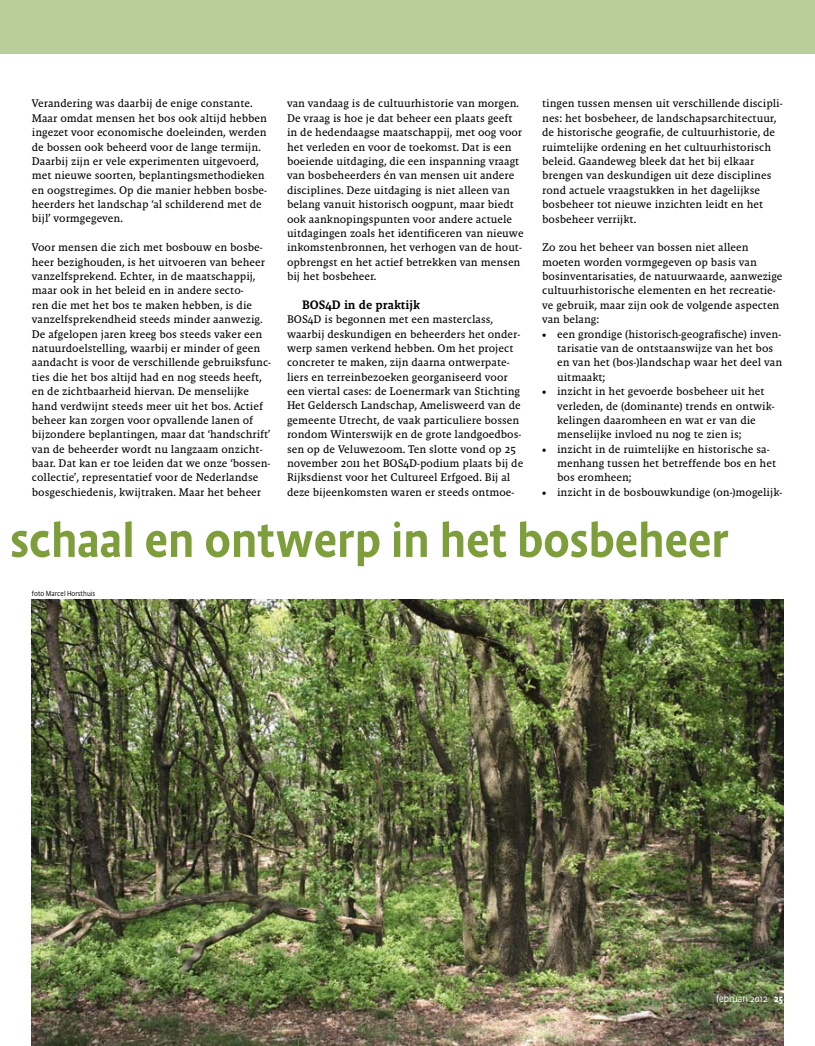
<style>
.page{position:relative;width:815px;height:1046px;background:#fff}
.page>*{position:absolute;margin:0;border:0;box-sizing:border-box;transform-origin:0 0}
.t1{font:500 50px "Absara Sans LF Head";color:#7e9e3b}
.t2{font:12.5px "Malaga Med";color:#000}
.t3{font:11.25px/14.4px "Malaga Reg";color:#000}
.t4{font:300 10.38px "Absara Sans Head";color:#fff}
.t5{font:300 7.5px "Absara Sans LF Head";color:#000}
.s1{font-weight:500}
</style>
<div class="page">
<div style="left:0;top:0;width:815px;height:53px;background:#b9ce9b"></div>
<img style="left:32px;top:599px;width:751px;height:446px">
<p class="t3" style="left:32px;top:96px;width:237px">Verandering was daarbij de enige constante.<br>Maar omdat mensen het bos ook altijd hebben ingezet voor economische doeleinden, werden de bossen ook beheerd voor de lange termijn.<br>Daarbij zijn er vele experimenten uitgevoerd, met nieuwe soorten, beplantingsmethodieken en oogstregimes. Op die manier hebben bosbe&shy;heerders het landschap ‘al schilderend met de bijl’ vormgegeven.</p>
<p class="t3" style="left:32px;top:240px;width:241px">Voor mensen die zich met bosbouw en bosbe&shy;heer bezighouden, is het uitvoeren van beheer vanzelfsprekend. Echter, in de maatschappij, maar ook in het beleid en in andere secto-<br>ren die met het bos te maken hebben, is die vanzelfsprekendheid steeds minder aanwezig.<br>De afgelopen jaren kreeg bos steeds vaker een natuurdoelstelling, waarbij er minder of geen aandacht is voor de verschillende gebruiksfunc&shy;ties die het bos altijd had en nog steeds heeft, en de zichtbaarheid hiervan. De menselijke hand verdwijnt steeds meer uit het bos. Actief beheer kan zorgen voor opvallende lanen of bijzondere beplantingen, maar dat ‘handschrift’ van de beheerder wordt nu langzaam onzicht&shy;baar. Dat kan er toe leiden dat we onze ‘bossen&shy;collectie’, representatief voor de Nederlandse bosgeschiedenis, kwijtraken. Maar het beheer</p>
<p class="t3" style="left:287px;top:96px;width:238px">van vandaag is de cultuurhistorie van morgen.<br>De vraag is hoe je dat beheer een plaats geeft in de hedendaagse maatschappij, met oog voor het verleden en voor de toekomst. Dat is een boeiende uitdaging, die een inspanning vraagt van bosbeheerders én van mensen uit andere disciplines. Deze uitdaging is niet alleen van belang vanuit historisch oogpunt, maar biedt ook aanknopingspunten voor andere actuele uitdagingen zoals het identificeren van nieuwe inkomstenbronnen, het verhogen van de hout&shy;opbrengst en het actief betrekken van mensen bij het bosbeheer.</p>
<p class="t2" style="left:302px;top:297px;width:120px">BOS4D in de praktijk</p>
<p class="t3" style="left:287px;top:312px;width:238px">BOS4D is begonnen met een masterclass, waarbij deskundigen en beheerders het onder&shy;werp samen verkend hebben. Om het project concreter te maken, zijn daarna ontwerpate&shy;liers en terreinbezoeken georganiseerd voor een viertal cases: de Loenermark van Stichting Het Geldersch Landschap, Amelisweerd van de gemeente Utrecht, de vaak particuliere bossen rondom Winterswijk en de grote landgoedbos&shy;sen op de Veluwezoom. Ten slotte vond op 25 november 2011 het BOS4D-podium plaats bij de Rijksdienst voor het Cultureel Erfgoed. Bij al deze bijeenkomsten waren er steeds ontmoe-</p>
<p class="t3" style="left:542px;top:96px;width:242px">tingen tussen mensen uit verschillende discipli&shy;nes: het bosbeheer, de landschapsarchitectuur, de historische geografie, de cultuurhistorie, de ruimtelijke ordening en het cultuurhistorisch beleid. Gaandeweg bleek dat het bij elkaar brengen van deskundigen uit deze disciplines rond actuele vraagstukken in het dagelijkse bosbeheer tot nieuwe inzichten leidt en het bosbeheer verrijkt.</p>
<p class="t3" style="left:542px;top:240px;width:242px">Zo zou het beheer van bossen niet alleen moeten worden vormgegeven op basis van bosinventarisaties, de natuurwaarde, aanwezige cultuurhistorische elementen en het recreatie&shy;ve gebruik, maar zijn ook de volgende aspecten van belang:</p>
<p class="t3" style="left:557px;top:326px;width:227px;text-indent:-15px">• een grondige (historisch-geografische) inven&shy;tarisatie van de ontstaanswijze van het bos en van het (bos-)landschap waar het deel van uitmaakt;</p>
<p class="t3" style="left:557px;top:384px;width:219px;text-indent:-15px">• inzicht in het gevoerde bosbeheer uit het verleden, de (dominante) trends en ontwik&shy;kelingen daaromheen en wat er van die menselijke invloed nu nog te zien is;</p>
<p class="t3" style="left:557px;top:441px;width:220px;text-indent:-15px">• inzicht in de ruimtelijke en historische sa&shy;menhang tussen het betreffende bos en het bos eromheen;</p>
<p class="t3" style="left:542px;top:484px;width:242px">• inzicht in de bosbouwkundige (on-)mogelijk-</p>
<h1 class="t1" style="left:10px;top:509px;width:720px">schaal en ontwerp in het bosbeheer</h1>
<p class="t5" style="left:32px;top:589px;width:65px">foto Marcel Horsthuis</p>
<p class="t4" style="left:716px;top:991px;width:69px">februari 2012 <span class="s1">25</span></p>
</div>
